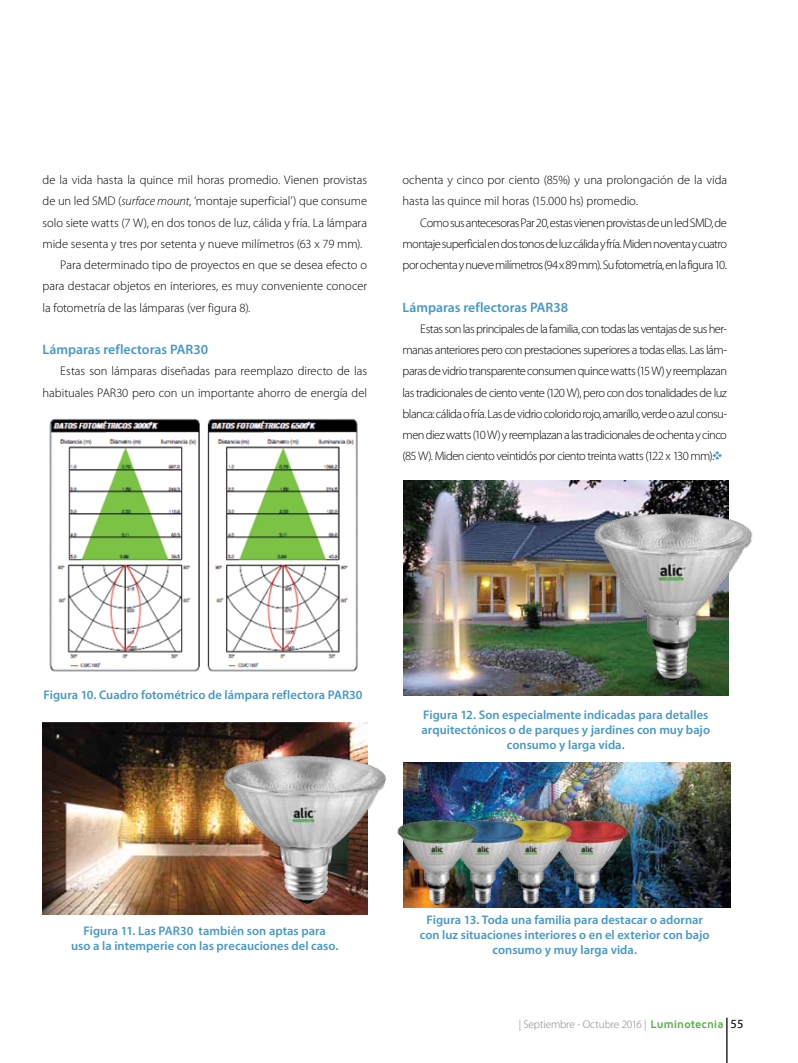
<style>
.page{position:relative;width:798px;height:1063px;background:#fff}
.page>*{position:absolute;margin:0;border:0;box-sizing:border-box;transform-origin:0 0}
.t1{font:600 13.75px "Myriad Pro";letter-spacing:-.005em;color:#4698c9}
.t2{font:300 12.5px/21.2px "Myriad Pro";letter-spacing:-.005em;color:#000;text-align:justify}
.t3{font:600 12.5px/15px "Myriad Pro";color:#4698c9;text-align:center}
.t4{font:300 11.25px "Myriad Pro";letter-spacing:-.01em;color:#808285}
.s1{font-style:italic}
.s2{color:#4698c9}
.s3{font-family:"Maven Pro";font-weight:700;color:#55b047}
.s4{font-weight:400;font-size:12.5px;color:#000}
</style>
<div class="page">
<hr style="left:726px;top:1018px;width:1px;height:45px;background:#000">
<img style="left:49px;top:418px;width:309px;height:254px">
<img style="left:43px;top:723px;width:324px;height:191px">
<img style="left:216px;top:746px;width:170px;height:165px">
<img style="left:403px;top:480px;width:324px;height:216px">
<img style="left:585px;top:506px;width:168px;height:183px">
<img style="left:403px;top:762px;width:327px;height:145px">
<img style="left:576px;top:817px;width:56px;height:91px">
<img style="left:528px;top:817px;width:48px;height:91px">
<img style="left:482px;top:817px;width:46px;height:91px">
<img style="left:397px;top:817px;width:85px;height:91px">
<p class="t2" style="left:43px;top:170px;width:326px">de la vida hasta la quince mil horas promedio. Vienen provistas</p>
<p class="t2" style="left:43px;top:191px;width:326px">de un led SMD (<span class="s1">surface mount</span>, ‘montaje superficial’) que consume</p>
<p class="t2" style="left:43px;top:212px;width:326px">solo siete watts (7 W), en dos tonos de luz, cálida y fría. La lámpara</p>
<p class="t2" style="left:43px;top:233px;width:321px">mide sesenta y tres por setenta y nueve milímetros (63 x 79 mm).</p>
<p class="t2" style="left:60px;top:255px;width:308px">Para determinado tipo de proyectos en que se desea efecto o</p>
<p class="t2" style="left:43px;top:276px;width:326px">para destacar objetos en interiores, es muy conveniente conocer</p>
<p class="t2" style="left:43px;top:297px;width:209px">la fotometría de las lámparas (ver figura 8).</p>
<p class="t1" style="left:43px;top:341px;width:167px">Lámparas reflectoras PAR30</p>
<p class="t2" style="left:43px;top:361px;width:326px;text-align:right">Estas son lámparas diseñadas para reemplazo directo de las habituales PAR30 pero con un importante ahorro de energía del</p>
<p class="t2" style="left:402px;top:170px;width:326px">ochenta y cinco por ciento (85%) y una prolongación de la vida hasta las quince mil horas (15.000 hs) promedio.</p>
<p class="t2" style="left:402px;top:212px;width:326px;text-indent:18px">Como sus antecesoras Par 20, estas vienen provistas de un led SMD, de montaje superficial en dos tonos de luz cálida y fría. Miden noventa y cuatro por ochenta y nueve milímetros (94 x 89 mm). Su fotometría, en la figura 10.</p>
<p class="t1" style="left:402px;top:298px;width:167px">Lámparas reflectoras PAR38</p>
<p class="t2" style="left:402px;top:318px;width:326px;text-indent:18px">Estas son las principales de la familia, con todas las ventajas de sus her&shy;manas anteriores pero con prestaciones superiores a todas ellas. Las lám&shy;paras de vidrio transparente consumen quince watts (15 W) y reemplazan las tradicionales de ciento vente (120 W), pero con dos tonalidades de luz blanca: cálida o fría. Las de vidrio colorido rojo, amarillo, verde o azul consu&shy;men diez watts (10 W) y reemplazan a las tradicionales de ochenta y cinco (85 W). Miden ciento veintidós por ciento treinta watts (122 x 130 mm).<span class="s2">❖</span></p>
<p class="t3" style="left:44px;top:687px;width:320px">Figura 10. Cuadro fotométrico de lámpara reflectora PAR30</p>
<p class="t3" style="left:421px;top:707px;width:290px">Figura 12. Son especialmente indicadas para detalles arquitectónicos o de parques y jardines con muy bajo consumo y larga vida.</p>
<p class="t3" style="left:71px;top:923px;width:268px">Figura 11. Las PAR30 también son aptas para<br>uso a la intemperie con las precauciones del caso.</p>
<p class="t3" style="left:420px;top:912px;width:291px">Figura 13. Toda una familia para destacar o adornar con luz situaciones interiores o en el exterior con bajo consumo y muy larga vida.</p>
<p class="t4" style="left:518px;top:1018px;width:226px">| Septiembre - Octubre 2016 | <span class="s3">Luminotecnia</span> <span class="s4">55</span></p>
</div>
